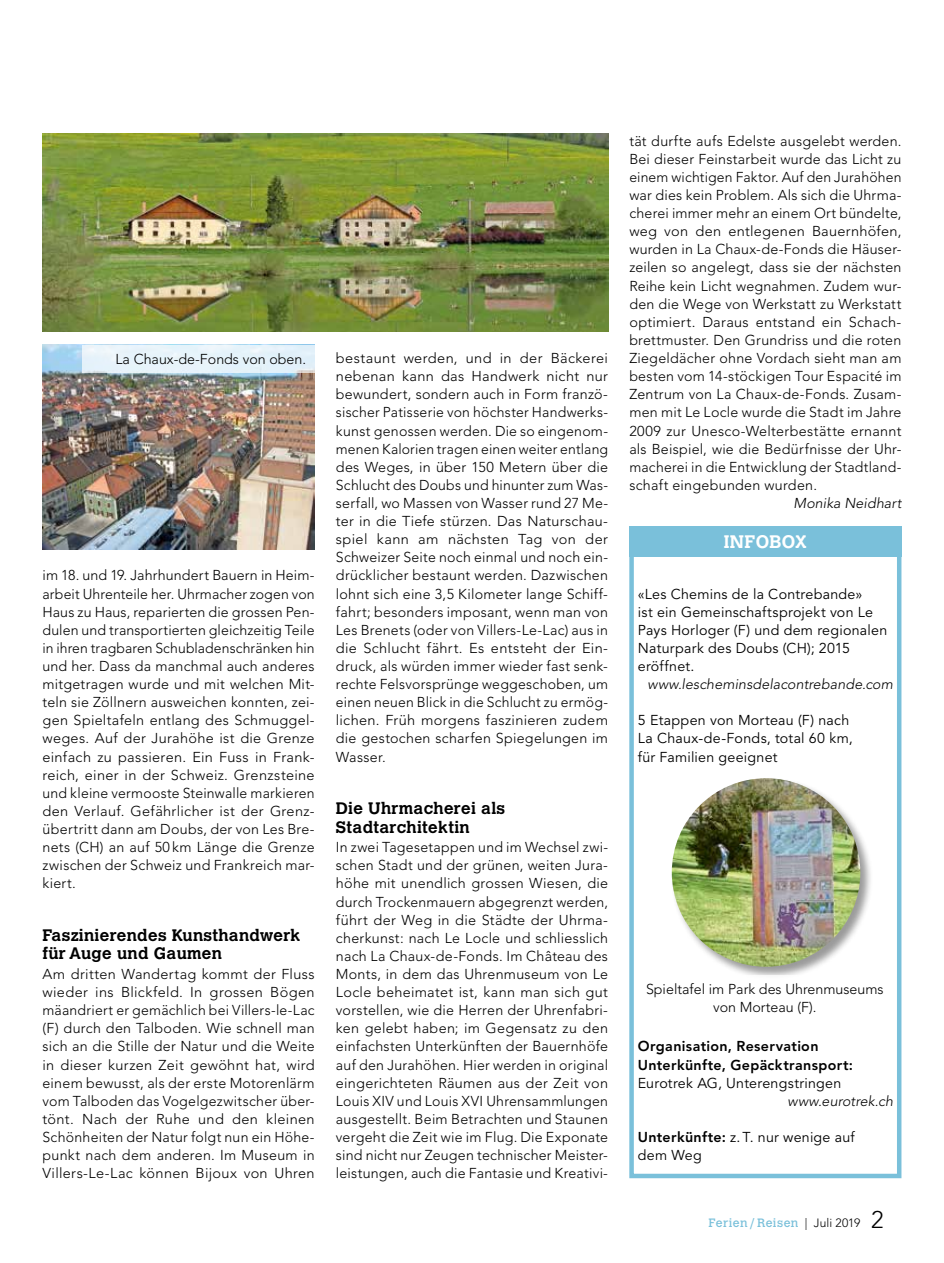
<style>
.page{position:relative;width:944px;height:1263px;background:#fff}
.page>*{position:absolute;margin:0;border:0;box-sizing:border-box;transform-origin:0 0}
.t1{font:700 18px "Calvert MT Std";letter-spacing:.02em;color:#fff}
.t2{font:700 16.5px/18.1px "Calvert MT Std";letter-spacing:.02em;color:#000}
.t3{font:300 14.25px/18.1px "Avenir LT Std";letter-spacing:.015em;color:#000;text-align:justify}
.t4{font:14.25px/18.1px "Avenir LT Std";letter-spacing:.02em;color:#000}
.t5{font:italic 300 14.25px "Avenir LT Std";letter-spacing:.01em;color:#000}
.t6{font:800 14.25px/18.1px "Avenir LT Std";letter-spacing:.025em;color:#000}
.t7{font:12px "Calvert MT Std";letter-spacing:.03em;color:#7ac0da}
.s1{font-weight:800}
.s2{font-family:"Avenir LT Std";font-weight:300;color:#000}
.s3{font-family:"Avenir LT Std";font-weight:300;font-size:24px;color:#000}
</style>
<div class="page">
<div style="left:629px;top:526px;width:272px;height:652px;background:#fff;border:4px solid #7ac0da"></div>
<div style="left:629px;top:526px;width:272px;height:30px;background:#7ac0da"></div>
<img style="left:43px;top:134px;width:565px;height:198px">
<img style="left:43px;top:345px;width:272px;height:204px">
<div style="left:82px;top:345px;width:233px;height:28px;background:#e6f3fa"></div>
<div style="left:670px;top:777px;width:203px;height:203px;background:#000;opacity:.4"></div>
<img style="left:672px;top:778px;width:188px;height:189px;border-radius:94px">
<div style="left:637px;top:975px;width:256px;height:46px;background:#fff"></div>
<p class="t3" style="left:115px;top:350px;width:192px">La Chaux-de-Fonds von oben.</p>
<p class="t3" style="left:43px;top:566px;width:274px">im 18. und 19. Jahrhundert Bauern in Heim&shy;arbeit Uhrenteile her. Uhrmacher zogen von Haus zu Haus, reparierten die grossen Pen&shy;dulen und transportierten gleichzeitig Teile in ihren tragbaren Schubladenschränken hin und her. Dass da manchmal auch anderes mitgetragen wurde und mit welchen Mit&shy;teln sie Zöllnern ausweichen konnten, zei&shy;gen Spieltafeln entlang des Schmuggel&shy;weges. Auf der Jurahöhe ist die Grenze einfach zu passieren. Ein Fuss in Frank&shy;reich, einer in der Schweiz. Grenzsteine und kleine vermooste Steinwalle markieren den Verlauf. Gefährlicher ist der Grenz&shy;übertritt dann am Doubs, der von Les Bre&shy;nets (CH) an auf 50 km Länge die Grenze zwischen der Schweiz und Frankreich mar&shy;kiert.</p>
<p class="t2" style="left:43px;top:926px;width:259px">Faszinierendes Kunsthandwerk für Auge und Gaumen</p>
<p class="t3" style="left:43px;top:965px;width:274px">Am dritten Wandertag kommt der Fluss wieder ins Blickfeld. In grossen Bögen mäandriert er gemächlich bei Villers-le-Lac (F) durch den Talboden. Wie schnell man sich an die Stille der Natur und die Weite in dieser kurzen Zeit gewöhnt hat, wird einem bewusst, als der erste Motorenlärm vom Talboden das Vogelgezwitscher über&shy;tönt. Nach der Ruhe und den kleinen Schönheiten der Natur folgt nun ein Höhe&shy;punkt nach dem anderen. Im Museum in Villers-Le-Lac können Bijoux von Uhren</p>
<p class="t3" style="left:336px;top:349px;width:274px">bestaunt werden, und in der Bäckerei nebenan kann das Handwerk nicht nur bewundert, sondern auch in Form franzö&shy;sischer Patisserie von höchster Handwerks&shy;kunst genossen werden. Die so eingenom&shy;menen Kalorien tragen einen weiter entlang des Weges, in über 150 Metern über die Schlucht des Doubs und hinunter zum Was&shy;serfall, wo Massen von Wasser rund 27 Me&shy;ter in die Tiefe stürzen. Das Naturschau&shy;spiel kann am nächsten Tag von der Schweizer Seite noch einmal und noch ein&shy;drücklicher bestaunt werden. Dazwischen lohnt sich eine 3,5 Kilometer lange Schiff&shy;fahrt; besonders imposant, wenn man von Les Brenets (oder von Villers-Le-Lac) aus in die Schlucht fährt. Es entsteht der Ein&shy;druck, als würden immer wieder fast senk&shy;rechte Felsvorsprünge weggeschoben, um einen neuen Blick in die Schlucht zu ermög&shy;lichen. Früh morgens faszinieren zudem die gestochen scharfen Spiegelungen im Wasser.</p>
<p class="t2" style="left:336px;top:799px;width:171px">Die Uhrmacherei als<br>Stadtarchitektin</p>
<p class="t3" style="left:336px;top:838px;width:274px">In zwei Tagesetappen und im Wechsel zwi&shy;schen Stadt und der grünen, weiten Jura&shy;höhe mit unendlich grossen Wiesen, die durch Trockenmauern abgegrenzt werden, führt der Weg in die Städte der Uhrma&shy;cherkunst: nach Le Locle und schliesslich nach La Chaux-de-Fonds. Im Château des Monts, in dem das Uhrenmuseum von Le Locle beheimatet ist, kann man sich gut vorstellen, wie die Herren der Uhrenfabri&shy;ken gelebt haben; im Gegensatz zu den einfachsten Unterkünften der Bauernhöfe auf den Jurahöhen. Hier werden in original eingerichteten Räumen aus der Zeit von Louis XIV und Louis XVI Uhrensammlungen ausgestellt. Beim Betrachten und Staunen vergeht die Zeit wie im Flug. Die Exponate sind nicht nur Zeugen technischer Meister&shy;leistungen, auch die Fantasie und Kreativi-</p>
<p class="t3" style="left:629px;top:132px;width:274px">tät durfte aufs Edelste ausgelebt werden.<br>Bei dieser Feinstarbeit wurde das Licht zu einem wichtigen Faktor. Auf den Jurahöhen war dies kein Problem. Als sich die Uhrma&shy;cherei immer mehr an einem Ort bündelte, weg von den entlegenen Bauernhöfen, wurden in La Chaux-de-Fonds die Häuser&shy;zeilen so angelegt, dass sie der nächsten Reihe kein Licht wegnahmen. Zudem wur&shy;den die Wege von Werkstatt zu Werkstatt optimiert. Daraus entstand ein Schach&shy;brettmuster. Den Grundriss und die roten Ziegeldächer ohne Vordach sieht man am besten vom 14-stöckigen Tour Espacité im Zentrum von La Chaux-de-Fonds. Zusam&shy;men mit Le Locle wurde die Stadt im Jahre 2009 zur Unesco-Welterbestätte ernannt als Beispiel, wie die Bedürfnisse der Uhr&shy;macherei in die Entwicklung der Stadtland&shy;schaft eingebunden wurden.</p>
<p class="t5" style="left:793px;top:495px;width:109px">Monika Neidhart</p>
<p class="t1" style="left:724px;top:530px;width:85px">INFOBOX</p>
<p class="t4" style="left:638px;top:585px;width:251px">«Les Chemins de la Contrebande»<br>ist ein Gemeinschaftsprojekt von Le<br>Pays Horloger (F) und dem regionalen<br>Naturpark des Doubs (CH); 2015 eröffnet.</p>
<p class="t5" style="left:648px;top:676px;width:247px">www.lescheminsdelacontrebande.com</p>
<p class="t4" style="left:638px;top:712px;width:216px">5 Etappen von Morteau (F) nach<br>La Chaux-de-Fonds, total 60 km, für Familien geeignet</p>
<p class="t3" style="left:646px;top:980px;width:239px;text-align:center">Spieltafel im Park des Uhrenmuseums von Morteau (F).</p>
<p class="t6" style="left:638px;top:1037px;width:217px">Organisation, Reservation<br>Unterkünfte, Gepäcktransport:</p>
<p class="t4" style="left:638px;top:1074px;width:205px">Eurotrek AG, Unterengstringen</p>
<p class="t5" style="left:788px;top:1092px;width:107px">www.eurotrek.ch</p>
<p class="t4" style="left:638px;top:1128px;width:218px"><span class="s1">Unterkünfte:</span> z. T. nur wenige auf dem Weg</p>
<p class="t7" style="left:709px;top:1216px;width:176px">Ferien /Reisen <span class="s2">| Juli 2019</span> <span class="s3">2</span></p>
</div>
